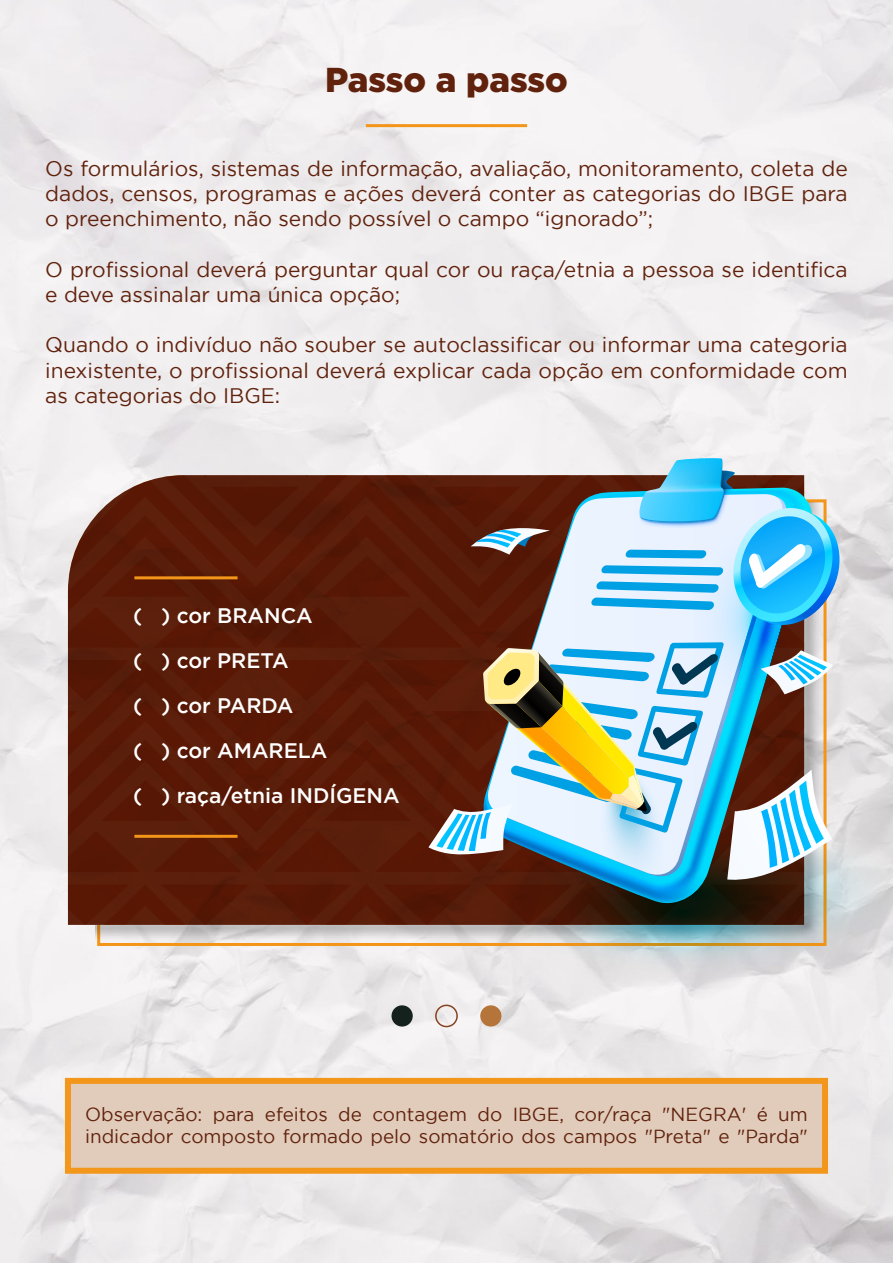
<style>
.page{position:relative;width:893px;height:1263px;background:#fff}
.page>*{position:absolute;margin:0;border:0;box-sizing:border-box;transform-origin:0 0}
.t1{font:900 34.5px "Gotham";color:#61220d}
.t2{font:21px/25.2px "Gotham";color:#61220d;text-align:justify}
.t3{font:500 21px/45px "Gotham";color:#fff}
.t4{font:18.9px/22.6px "Gotham";color:#61220d}
</style>
<div class="page">
<img style="left:0;top:0;width:893px;height:1263px">
<img style="left:95px;top:925px;width:381px;height:27px">
<svg style="left:476px;top:807px;width:417px;height:171px;background:#dcd9d7"></svg>
<svg style="left:550px;top:865px;width:262px;height:94px;background:#a6bcb9"></svg>
<svg style="left:68px;top:458px;width:779px;height:467px;background:#74625b"></svg>
<div style="left:65px;top:1078px;width:763px;height:96px;background:#e1ccbb;border:6px solid #f3961c"></div>
<div style="left:391px;top:1005px;width:22px;height:21px;background:#15211d;border-radius:50%"></div>
<div style="left:435px;top:1004px;width:23px;height:23px;border:2px solid #87421f;border-radius:50%"></div>
<div style="left:480px;top:1005px;width:21px;height:21px;background:#b57439;border-radius:50%"></div>
<hr style="left:366px;top:124px;width:161px;height:3px;background:#f39519">
<hr style="left:134px;top:835px;width:104px;height:3px;background:#f39519">
<hr style="left:134px;top:576px;width:104px;height:3px;background:#f39519">
<h1 class="t1" style="left:325px;top:60px;width:244px">Passo a passo</h1>
<p class="t2" style="left:45px;top:156px;width:804px">Os formulários, sistemas de informação, avaliação, monitoramento, coleta de dados, censos, programas e ações deverá conter as categorias do IBGE para o preenchimento, não sendo possível o campo “ignorado”;</p>
<p class="t2" style="left:45px;top:256px;width:804px">O profissional deverá perguntar qual cor ou raça/etnia a pessoa se identifica e deve assinalar uma única opção;</p>
<p class="t2" style="left:45px;top:332px;width:804px">Quando o indivíduo não souber se autoclassificar ou informar uma categoria inexistente, o profissional deverá explicar cada opção em conformidade com as categorias do IBGE:</p>
<p class="t3" style="left:133px;top:592px;width:268px">( ) cor BRANCA<br>( ) cor PRETA<br>( ) cor PARDA<br>( ) cor AMARELA<br>( ) raça/etnia INDÍGENA</p>
<p class="t4" style="left:85px;top:1102px;width:724px">Observação: para efeitos de contagem do IBGE, cor/raça "NEGRA' é um indicador composto formado pelo somatório dos campos "Preta" e "Parda"</p>
</div>
